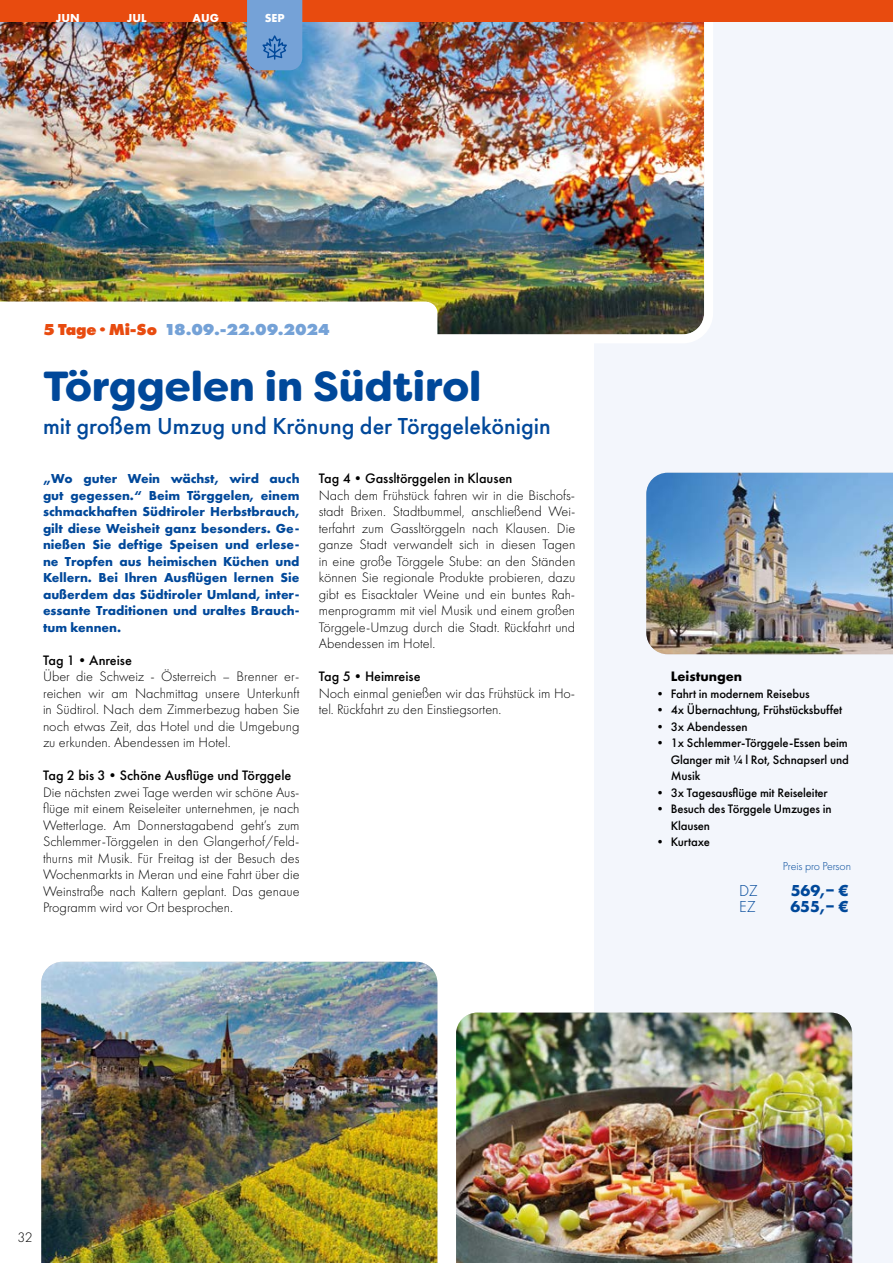
<style>
.page{position:relative;width:893px;height:1263px;background:#fff}
.page>*{position:absolute;margin:0;border:0;box-sizing:border-box;transform-origin:0 0}
.t1{font:900 42px "Filson Soft";color:#00489a}
.t2{font:500 24px "Futura PT";color:#00489a}
.t3{font:800 16.5px "Futura PT";letter-spacing:-.01em;color:#75a2d7}
.t4{font:700 16.5px "Futura PT";color:#00489a}
.t5{font:300 16.5px "Futura PT";color:#00489a}
.t6{font:300 14.25px/16.5px "Futura PT";color:#000;text-align:justify}
.t7{font:500 14.25px "Futura PT";color:#000}
.t8{font:700 14.25px "Futura PT";color:#000}
.t9{font:700 13.5px/16.5px "Futura PT";color:#00489a;text-align:justify}
.t10{font:500 12.75px/16.5px "Futura PT";letter-spacing:-.01em;color:#000;text-align:justify}
.t11{font:300 12px "Futura PT";letter-spacing:-.01em;color:#00489a}
.t12{font:700 12px "Futura PT";color:#fff}
.s1{color:#e84b0f}
</style>
<div class="page">
<div style="left:594px;top:0;width:299px;height:1263px;background:#f3f6fc"></div>
<img style="left:0;top:22px;width:713px;height:321px">
<svg style="left:0;top:302px;width:437px;height:41px"></svg>
<div style="left:0;top:0;width:893px;height:22px;background:#e84b0f"></div>
<svg style="left:247px;top:0;width:55px;height:70px;background:#6f9dd2"></svg>
<img style="left:41px;top:962px;width:396px;height:301px">
<img style="left:456px;top:1012px;width:396px;height:251px">
<img style="left:646px;top:473px;width:247px;height:181px">
<p class="t12" style="left:56px;top:10px;width:25px">JUN</p>
<p class="t12" style="left:127px;top:10px;width:21px">JUL</p>
<p class="t12" style="left:193px;top:10px;width:28px">AUG</p>
<p class="t12" style="left:265px;top:10px;width:21px">SEP</p>
<p class="t3" style="left:43px;top:318px;width:288px"><span class="s1">5 Tage · Mi-So</span> 18.09.-22.09.2024</p>
<h1 class="t1" style="left:43px;top:359px;width:440px">Törggelen in Südtirol</h1>
<h2 class="t2" style="left:43px;top:411px;width:509px">mit großem Umzug und Krönung der Törggelekönigin</h2>
<p class="t9" style="left:43px;top:470px;width:258px">„Wo guter Wein wächst, wird auch gut gegessen.“ Beim Törggelen, einem schmackhaften Südtiroler Herbstbrauch, gilt diese Weisheit ganz besonders. Ge&shy;nießen Sie deftige Speisen und erlese&shy;ne Tropfen aus heimischen Küchen und Kellern. Bei Ihren Ausflügen lernen Sie außerdem das Südtiroler Umland, inter&shy;essante Traditionen und uraltes Brauch&shy;tum kennen.</p>
<p class="t7" style="left:43px;top:651px;width:90px">Tag 1•Anreise</p>
<p class="t6" style="left:43px;top:668px;width:258px">Über die Schweiz - Österreich – Brenner er&shy;reichen wir am Nachmittag unsere Unterkunft in Südtirol. Nach dem Zimmerbezug haben Sie noch etwas Zeit, das Hotel und die Umgebung zu erkunden. Abendessen im Hotel.</p>
<p class="t7" style="left:43px;top:767px;width:250px">Tag 2 bis 3•Schöne Ausflüge und Törggele</p>
<p class="t6" style="left:43px;top:784px;width:258px">Die nächsten zwei Tage werden wir schöne Aus&shy;flüge mit einem Reiseleiter unternehmen, je nach Wetterlage. Am Donnerstagabend geht’s zum Schlemmer-Törggelen in den Glangerhof/Feld&shy;thurns mit Musik. Für Freitag ist der Besuch des Wochenmarkts in Meran und eine Fahrt über die Weinstraße nach Kaltern geplant. Das genaue Programm wird vor Ort besprochen.</p>
<p class="t7" style="left:319px;top:470px;width:195px">Tag 4•Gassltörggelen in Klausen</p>
<p class="t6" style="left:319px;top:487px;width:258px">Nach dem Frühstück fahren wir in die Bischofs&shy;stadt Brixen. Stadtbummel, anschließend Wei&shy;terfahrt zum Gassltörggeln nach Klausen. Die ganze Stadt verwandelt sich in diesen Tagen in eine große Törggele Stube: an den Ständen können Sie regionale Produkte probieren, dazu gibt es Eisacktaler Weine und ein buntes Rah&shy;menprogramm mit viel Musik und einem großen Törggele-Umzug durch die Stadt. Rückfahrt und Abendessen im Hotel.</p>
<p class="t7" style="left:319px;top:668px;width:103px">Tag 5•Heimreise</p>
<p class="t6" style="left:319px;top:685px;width:258px">Noch einmal genießen wir das Frühstück im Ho&shy;tel. Rückfahrt zu den Einstiegsorten.</p>
<p class="t8" style="left:671px;top:667px;width:73px">Leistungen</p>
<p class="t10" style="left:654px;top:685px;width:157px">• Fahrt in modernem Reisebus</p>
<p class="t10" style="left:654px;top:702px;width:190px">• 4x Übernachtung, Frühstücksbuffet</p>
<p class="t10" style="left:654px;top:718px;width:95px">• 3x Abendessen</p>
<p class="t10" style="left:671px;top:735px;width:180px;text-indent:-17px">• 1x Schlemmer-Törggele-Essen beim Glanger mit ¼ l Rot, Schnapserl und Musik</p>
<p class="t10" style="left:654px;top:784px;width:176px">• 3x Tagesausflüge mit Reiseleiter</p>
<p class="t10" style="left:671px;top:801px;width:162px;text-indent:-17px">• Besuch des Törggele Umzuges in<br>Klausen</p>
<p class="t10" style="left:654px;top:833px;width:58px">• Kurtaxe</p>
<p class="t11" style="left:783px;top:859px;width:70px">Preis pro Person</p>
<p class="t5" style="left:739px;top:881px;width:20px">DZ</p>
<p class="t4" style="left:791px;top:879px;width:60px">569,‒ €</p>
<p class="t5" style="left:739px;top:897px;width:18px">EZ</p>
<p class="t4" style="left:790px;top:896px;width:60px">655,‒ €</p>
<p class="t6" style="left:17px;top:1229px;width:17px">32</p>
</div>
